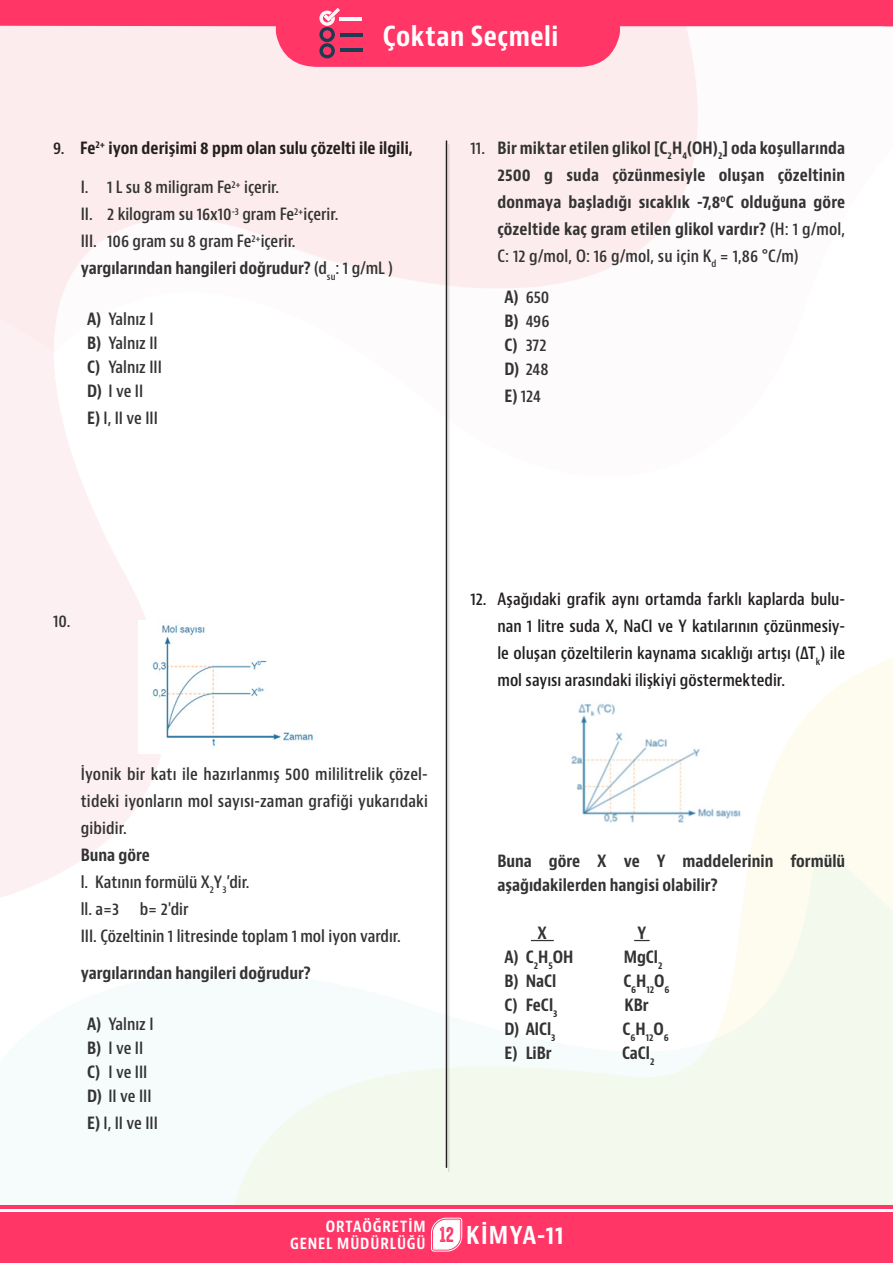
<style>
.page{position:relative;width:893px;height:1263px;background:#fff}
.page>*{position:absolute;margin:0;border:0;box-sizing:border-box;transform-origin:0 0}
.etkinlikadı{font:700 condensed 27px "Bernino Sans";letter-spacing:.015em;color:#fff}
.t1{font:700 condensed 24px "Bernino Sans";letter-spacing:.05em;color:#fff}
.coktansecmeli_2_para{font:600 condensed 16.5px/27px "Bernino Sans";color:#333;text-align:justify}
.madde_imi{font:700 condensed 16.5px/27px "Bernino Sans";color:#333;text-align:justify}
.t2{font:600 condensed 16.5px/27px "Bernino Sans";color:#231f20;text-align:justify}
.coktansecmeli_2_para-2{font:700 condensed 16.5px "Bernino Sans";color:#333}
.t3{font:700 condensed 16.5px "Bernino Sans";color:#231f20}
.t4{font:700 condensed 15px/17.2px "Bernino Sans";letter-spacing:.06em;color:#fff;text-align:right}
.t5{font:700 condensed 9.6px "Bernino Sans";color:#333}
.s1{font-weight:600}
.s2{font-weight:700}
.s3{font-family:"High Voltage Rough";font-weight:400;font-stretch:normal;font-size:19.5px;color:#ff3666}
</style>
<div class="page">
<img style="left:0;top:74px;width:606px;height:1131px">
<hr style="left:0;top:1205px;width:893px;height:4px;background:#ff3666">
<div style="left:0;top:1212px;width:893px;height:51px;background:#ff3666"></div>
<svg style="left:0;top:0;width:893px;height:67px;background:#fe809d"></svg>
<hr style="left:448px;top:144px;width:1px;height:1028px;background:#231f20;opacity:.13">
<hr style="left:446px;top:141px;width:1px;height:1026px;background:#231f20">
<svg style="left:430px;top:1217px;width:33px;height:35px"></svg>
<svg style="left:531px;top:940px;width:23px;height:1px"></svg>
<svg style="left:634px;top:940px;width:16px;height:1px"></svg>
<img style="left:138px;top:621px;width:185px;height:132px">
<img style="left:570px;top:700px;width:174px;height:126px">
<hr style="left:340px;top:17px;width:22px;height:3px;background:#fefafc">
<hr style="left:340px;top:33px;width:23px;height:3px;background:#1c3c53">
<hr style="left:340px;top:49px;width:23px;height:3px;background:#1c3c53">
<svg style="left:319px;top:8px;width:21px;height:50px"></svg>
<p class="etkinlikadı" style="left:383px;top:20px;width:177px">Çoktan Seçmeli</p>
<p class="t3" style="left:53px;top:138px;width:361px"><span class="s1">9.</span> Fe<sup>2+</sup> iyon derişimi 8 ppm olan sulu çözelti ile ilgili,</p>
<p class="coktansecmeli_2_para" style="left:81px;top:174px;width:200px">I. 1 L su 8 miligram Fe<sup>2+</sup> içerir.</p>
<p class="coktansecmeli_2_para" style="left:81px;top:201px;width:259px">II. 2 kilogram su 16x10<sup>-3</sup> gram Fe<sup>2+</sup>içerir.</p>
<p class="coktansecmeli_2_para" style="left:81px;top:228px;width:216px">III. 106 gram su 8 gram Fe<sup>2+</sup>içerir.</p>
<p class="coktansecmeli_2_para-2" style="left:81px;top:258px;width:314px">yargılarından hangileri doğrudur? <span class="s1">(d</span><sub>su</sub><span class="s1">: 1 g/mL )</span></p>
<p class="coktansecmeli_2_para" style="left:87px;top:306px;width:68px"><span class="s2">A)</span> Yalnız I</p>
<p class="coktansecmeli_2_para" style="left:87px;top:330px;width:72px"><span class="s2">B)</span> Yalnız II</p>
<p class="coktansecmeli_2_para" style="left:87px;top:354px;width:76px"><span class="s2">C)</span> Yalnız III</p>
<p class="coktansecmeli_2_para" style="left:87px;top:378px;width:58px"><span class="s2">D)</span> I ve II</p>
<p class="coktansecmeli_2_para" style="left:87px;top:405px;width:72px"><span class="s2">E)</span> I, II ve III</p>
<p class="madde_imi" style="left:497px;top:135px;width:349px;text-indent:-27px"><span class="s1">11.</span> Bir miktar etilen glikol [C<sub>2</sub>H<sub>4</sub>(OH)<sub>2</sub>] oda koşullarında 2500 g suda çözünmesiyle oluşan çözeltinin donmaya başladığı sıcaklık -7,8<sup>o</sup>C olduğuna göre çözeltide kaç gram etilen glikol vardır? <span class="s1">(H: 1 g/mol, C: 12 g/mol, O: 16 g/mol, su için K</span><sub>d</sub> <span class="s1">= 1,86 °C/m)</span></p>
<p class="coktansecmeli_2_para" style="left:504px;top:284px;width:46px"><span class="s2">A)</span> 650</p>
<p class="coktansecmeli_2_para" style="left:504px;top:308px;width:47px"><span class="s2">B)</span> 496</p>
<p class="coktansecmeli_2_para" style="left:504px;top:332px;width:43px"><span class="s2">C)</span> 372</p>
<p class="coktansecmeli_2_para" style="left:504px;top:356px;width:46px"><span class="s2">D)</span> 248</p>
<p class="coktansecmeli_2_para" style="left:504px;top:383px;width:38px"><span class="s2">E)</span> 124</p>
<p class="coktansecmeli_2_para" style="left:53px;top:608px;width:19px">10.</p>
<p class="coktansecmeli_2_para" style="left:81px;top:760px;width:349px">İyonik bir katı ile hazırlanmış 500 mililitrelik çözel&shy;tideki iyonların mol sayısı-zaman grafiği yukarıdaki gibidir.</p>
<p class="coktansecmeli_2_para-2" style="left:81px;top:844px;width:71px">Buna göre</p>
<p class="coktansecmeli_2_para" style="left:81px;top:868px;width:170px">l. Katının formülü X<sub>2</sub>Y<sub>3</sub>’dir.</p>
<p class="coktansecmeli_2_para" style="left:81px;top:895px;width:109px">ll. a=3 b= 2'dir</p>
<p class="coktansecmeli_2_para" style="left:81px;top:922px;width:322px">III. Çözeltinin 1 litresinde toplam 1 mol iyon vardır.</p>
<p class="coktansecmeli_2_para-2" style="left:81px;top:963px;width:232px">yargılarından hangileri doğrudur?</p>
<p class="coktansecmeli_2_para" style="left:87px;top:1011px;width:68px"><span class="s2">A)</span> Yalnız I</p>
<p class="coktansecmeli_2_para" style="left:87px;top:1035px;width:58px"><span class="s2">B)</span> I ve II</p>
<p class="coktansecmeli_2_para" style="left:87px;top:1059px;width:62px"><span class="s2">C)</span> I ve III</p>
<p class="coktansecmeli_2_para" style="left:87px;top:1083px;width:66px"><span class="s2">D)</span> II ve III</p>
<p class="coktansecmeli_2_para" style="left:87px;top:1110px;width:72px"><span class="s2">E)</span> I, II ve III</p>
<p class="t2" style="left:497px;top:586px;width:349px;text-indent:-27px">12. Aşağıdaki grafik aynı ortamda farklı kaplarda bulu&shy;nan 1 litre suda X, NaCI ve Y katılarının çözünmesiy&shy;le oluşan çözeltilerin kaynama sıcaklığı artışı (ΔT<sub>k</sub>) ile mol sayısı arasındaki ilişkiyi göstermektedir.</p>
<p class="madde_imi" style="left:497px;top:849px;width:349px;line-height:24px">Buna göre X ve Y maddelerinin formülü aşağıdakilerden hangisi olabilir?</p>
<p class="madde_imi" style="left:538px;top:920px;width:11px">X</p>
<p class="madde_imi" style="left:637px;top:920px;width:10px">Y</p>
<p class="madde_imi" style="left:504px;top:944px;width:71px">A) C<sub>2</sub>H<sub>5</sub>OH</p>
<p class="madde_imi" style="left:624px;top:944px;width:40px">MgCl<sub>2</sub></p>
<p class="madde_imi" style="left:504px;top:968px;width:53px">B) NaCl</p>
<p class="t5" style="left:623px;top:983px;width:48px"><sup>C</sup>6<sup>H</sup>12<sup>O</sup>6</p>
<p class="madde_imi" style="left:504px;top:992px;width:55px">C) FeCl<sub>3</sub></p>
<p class="madde_imi" style="left:624px;top:992px;width:26px">KBr</p>
<p class="madde_imi" style="left:504px;top:1016px;width:53px">D) AlCl<sub>3</sub></p>
<p class="t5" style="left:623px;top:1031px;width:48px"><sup>C</sup>6<sup>H</sup>12<sup>O</sup>6</p>
<p class="madde_imi" style="left:504px;top:1040px;width:49px">E) LiBr</p>
<p class="madde_imi" style="left:622px;top:1040px;width:34px">CaCl<sub>2</sub></p>
<p class="t4" style="left:290px;top:1218px;width:137px">ORTAÖĞRETİM<br>GENEL MÜDÜRLÜĞÜ</p>
<h2 class="t1" style="left:439px;top:1221px;width:126px"><span class="s3">12</span> KİMYA-11</h2>
</div>
